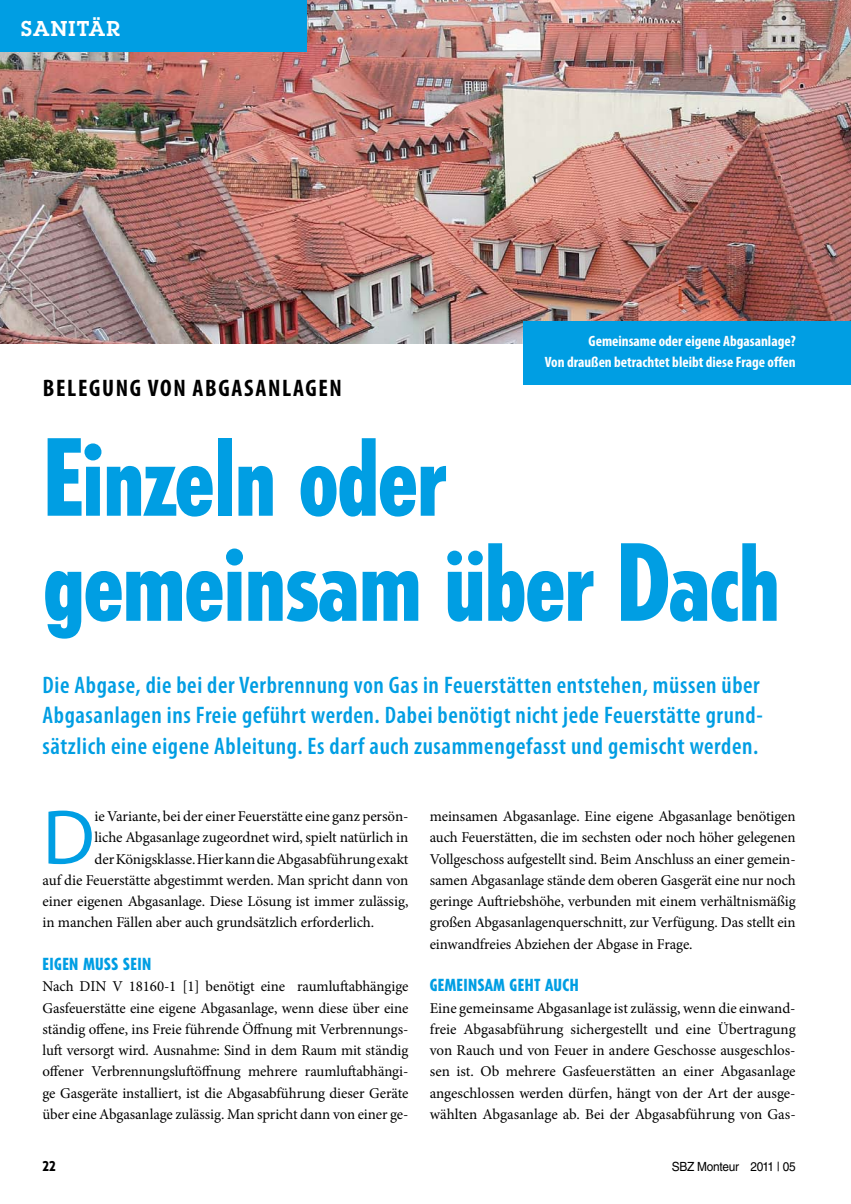
<style>
.page{position:relative;width:851px;height:1204px;background:#fff}
.page>*{position:absolute;margin:0;border:0;box-sizing:border-box;transform-origin:0 0}
.t1{font:800 condensed 105px/105px "Tempo Std";letter-spacing:-.02em;color:#009ee3}
.t2{font:78.15px "Myriad Pro";color:#009ee3}
.t3{font:600 condensed 24px/30px "Myriad Pro";letter-spacing:.025em;color:#009ee3}
.t4{font:700 condensed 24px "Myriad Pro";letter-spacing:.07em;color:#000}
.t5{font:600 21px "Lubalin Graph Std";letter-spacing:.05em;color:#fff}
.t6{font:800 condensed 16.5px "Tempo Std";letter-spacing:.03em;color:#009ee3}
.t7{font:15px/21.3px "Minion Pro";letter-spacing:-.005em;color:#000;text-align:justify}
.t8{font:700 condensed 15px/21px "Myriad Pro";color:#fff;text-align:right}
.t9{font:800 condensed 13.5px "Tempo Std";color:#000}
.t10{font:12.6px "Helvetica LT Std";letter-spacing:-.02em;color:#000;scale:.94 1}
</style>
<div class="page">
<img style="left:0;top:0;width:850px;height:343px">
<div style="left:0;top:0;width:306px;height:51px;background:#009ee3"></div>
<div style="left:523px;top:321px;width:327px;height:64px;background:#009ee3"></div>
<h3 class="t5" style="left:21px;top:15px;width:100px">SANITÄR</h3>
<h3 class="t4" style="left:43px;top:372px;width:300px">Belegung von Abgasanlagen</h3>
<p class="t8" style="left:544px;top:330px;width:252px">Gemeinsame oder eigene Abgasanlage?<br>Von draußen betrachtet bleibt diese Frage offen</p>
<h1 class="t1" style="left:43px;top:424px;width:739px">EINZELN ODER<br>GEMEINSAM ÜBER DACH</h1>
<p class="t3" style="left:43px;top:670px;width:721px">Die Abgase, die bei der Verbrennung von Gas in Feuerstätten entstehen, müssen über<br>Abgasanlagen ins Freie geführt werden. Dabei benötigt nicht jede Feuerstätte grund&shy;sätzlich eine eigene Ableitung. Es darf auch zusammengefasst und gemischt werden.</p>
<h2 class="t2" style="left:43px;top:789px;width:54px">D</h2>
<p class="t7" style="left:95px;top:805px;width:315px">ie Variante, bei der einer Feuerstätte eine ganz persön-</p>
<p class="t7" style="left:95px;top:827px;width:315px">liche Abgasanlage zugeordnet wird, spielt natürlich in</p>
<p class="t7" style="left:95px;top:848px;width:315px">der Königsklasse. Hier kann die Abgasabführung exakt</p>
<p class="t7" style="left:43px;top:869px;width:367px">auf die Feuerstätte abgestimmt werden. Man spricht dann von</p>
<p class="t7" style="left:43px;top:890px;width:367px">einer eigenen Abgasanlage. Diese Lösung ist immer zulässig,</p>
<p class="t7" style="left:43px;top:912px;width:333px">in manchen Fällen aber auch grundsätzlich erforderlich.</p>
<p class="t6" style="left:43px;top:953px;width:110px">EIGEN MUSS SEIN</p>
<p class="t7" style="left:43px;top:975px;width:367px">Nach DIN V 18160-1 [1] benötigt eine raumluftabhängige Gasfeuerstätte eine eigene Abgasanlage, wenn diese über eine ständig offene, ins Freie führende Öffnung mit Verbrennungs&shy;luft versorgt wird. Ausnahme: Sind in dem Raum mit ständig offener Verbrennungsluftöffnung mehrere raumluftabhängi&shy;ge Gasgeräte installiert, ist die Abgasabführung dieser Geräte über eine Abgasanlage zulässig. Man spricht dann von einer ge-</p>
<p class="t7" style="left:429px;top:805px;width:367px">meinsamen Abgasanlage. Eine eigene Abgasanlage benötigen auch Feuerstätten, die im sechsten oder noch höher gelegenen Vollgeschoss aufgestellt sind. Beim Anschluss an einer gemein&shy;samen Abgasanlage stände dem oberen Gasgerät eine nur noch geringe Auftriebshöhe, verbunden mit einem verhältnismäßig großen Abgasanlagenquerschnitt, zur Verfügung. Das stellt ein einwandfreies Abziehen der Abgase in Frage.</p>
<p class="t6" style="left:429px;top:974px;width:150px">GEMEINSAM GEHT AUCH</p>
<p class="t7" style="left:429px;top:997px;width:367px">Eine gemeinsame Abgasanlage ist zulässig, wenn die einwand&shy;freie Abgasabführung sichergestellt und eine Übertragung von Rauch und von Feuer in andere Geschosse ausgeschlos&shy;sen ist. Ob mehrere Gasfeuerstätten an einer Abgasanlage angeschlossen werden dürfen, hängt von der Art der ausge&shy;wählten Abgasanlage ab. Bei der Abgasabführung von Gas-</p>
<p class="t9" style="left:43px;top:1157px;width:14px">22</p>
<p class="t10" style="left:671px;top:1158px;width:133px">SBZ Monteur 2011 | 05</p>
</div>
